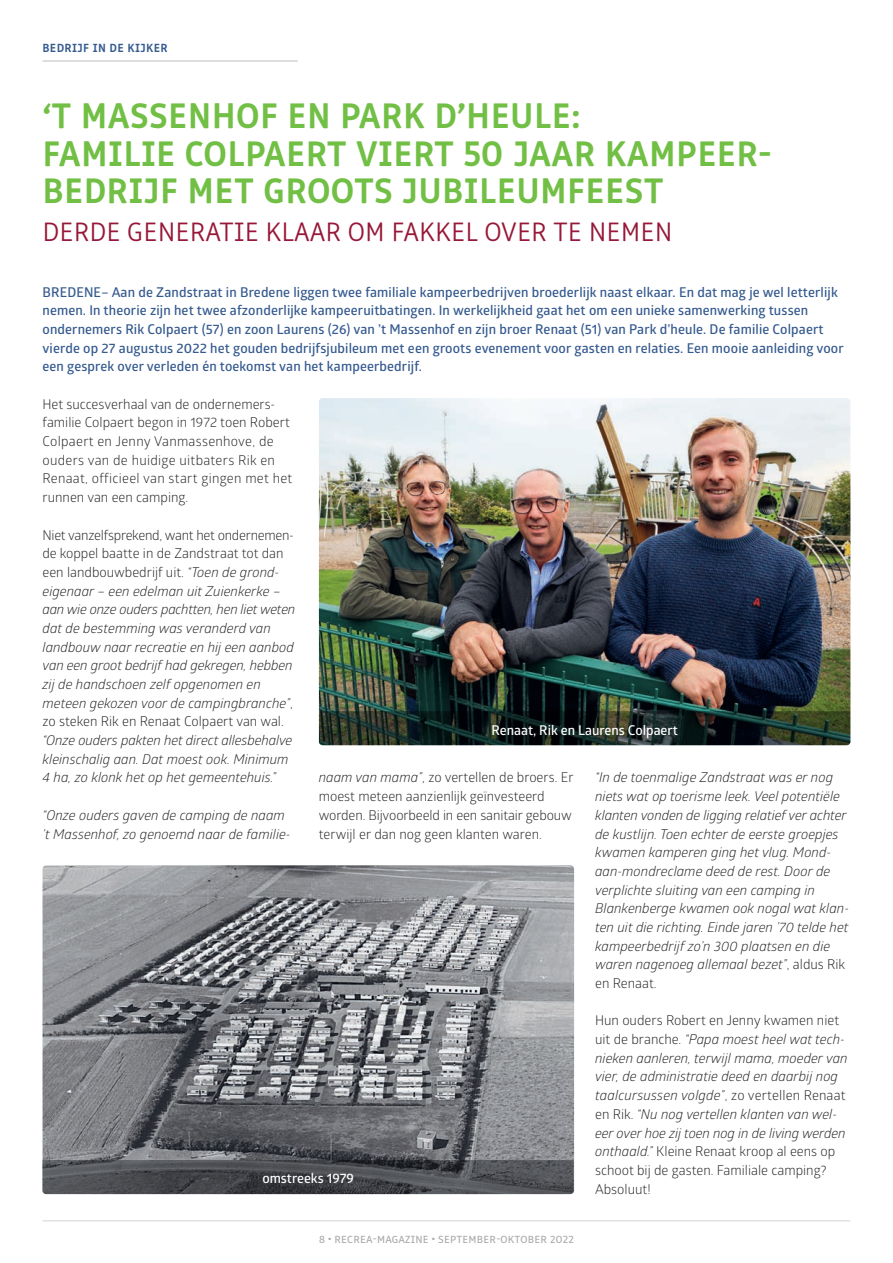
<style>
.page{position:relative;width:893px;height:1263px;background:#fff}
.page>*{position:absolute;margin:0;border:0;box-sizing:border-box;transform-origin:0 0}
.t1{font:700 36px/37.3px "Respublika FY";letter-spacing:.01em;color:#71bf44}
.t2{font:300 27px "Respublika FY";color:#971838}
.t3{font:italic 13.5px/18.8px "Glober";color:#231f20}
.t4{font:600 13.5px/18.8px "Glober";letter-spacing:.01em;color:#355a8f}
.t5{font:13.5px/18.8px "Glober";color:#231f20}
.t6{font:600 13.5px "Glober";color:#fff}
.t7{font:700 12px "Respublika FY";letter-spacing:.03em;color:#355a8f}
.t8{font:10.5px "Respublika FY";letter-spacing:.02em;color:#a8a9ad;scale:1.05 1}
.s1{font-style:normal}
.s2{font-style:italic}
</style>
<div class="page">
<hr style="left:43px;top:1220px;width:807px;height:1px;background:#d1d2d4">
<hr style="left:43px;top:60px;width:255px;height:2px;background:#d1d2d4">
<img style="left:319px;top:398px;width:531px;height:313px">
<img style="left:43px;top:865px;width:531px;height:295px">
<svg style="left:319px;top:711px;width:531px;height:34px;background:#1a2821"></svg>
<svg style="left:42px;top:1160px;width:532px;height:34px;background:#4a4c50"></svg>
<p class="t7" style="left:43px;top:40px;width:127px">BEDRIJF IN DE KIJKER</p>
<h1 class="t1" style="left:43px;top:99px;width:730px">‘T MASSENHOF EN PARK D’HEULE:<br>FAMILIE COLPAERT VIERT 50 JAAR KAMPEER-<br>BEDRIJF MET GROOTS JUBILEUMFEEST</h1>
<h2 class="t2" style="left:43px;top:215px;width:632px">DERDE GENERATIE KLAAR OM FAKKEL OVER TE NEMEN</h2>
<p class="t4" style="left:43px;top:282px;width:803px">BREDENE– Aan de Zandstraat in Bredene liggen twee familiale kampeerbedrijven broederlijk naast elkaar. En dat mag je wel letterlijk nemen. In theorie zijn het twee afzonderlijke kampeeruitbatingen. In werkelijkheid gaat het om een unieke samenwerking tussen ondernemers Rik Colpaert (57) en zoon Laurens (26) van ’t Massenhof en zijn broer Renaat (51) van Park d’heule. De familie Colpaert vierde op 27 augustus 2022 het gouden bedrijfsjubileum met een groots evenement voor gasten en relaties. Een mooie aanleiding voor een gesprek over verleden én toekomst van het kampeerbedrijf.</p>
<p class="t5" style="left:43px;top:394px;width:251px">Het succesverhaal van de ondernemers&shy;familie Colpaert begon in 1972 toen Robert Colpaert en Jenny Vanmassenhove, de ouders van de huidige uitbaters Rik en Renaat, officieel van start gingen met het runnen van een camping.</p>
<p class="t3" style="left:43px;top:525px;width:254px"><span class="s1">Niet vanzelfsprekend, want het ondernemen&shy;de koppel baatte in de Zandstraat tot dan een landbouwbedrijf uit.</span> “Toen de grond&shy;eigenaar – een edelman uit Zuienkerke – aan wie onze ouders pachtten, hen liet weten dat de bestemming was veranderd van landbouw naar recreatie en hij een aanbod van een groot bedrijf had gekregen, hebben zij de handschoen zelf opgenomen en meteen gekozen voor de campingbranche”<span class="s1">, zo steken Rik en Renaat Colpaert van wal.</span></p>
<p class="t3" style="left:43px;top:730px;width:251px">“Onze ouders pakten het direct allesbehalve kleinschalig aan. Dat moest ook. Minimum<br>4 ha, zo klonk het op het gemeentehuis.”</p>
<p class="t3" style="left:43px;top:805px;width:250px">“Onze ouders gaven de camping de naam ’t Massenhof, zo genoemd naar de familie-</p>
<p class="t6" style="left:492px;top:720px;width:188px">Renaat, Rik en Laurens Colpaert</p>
<p class="t5" style="left:319px;top:768px;width:256px"><span class="s2">naam van mama”</span>, zo vertellen de broers. Er moest meteen aanzienlijk geïnvesteerd worden. Bijvoorbeeld in een sanitair gebouw terwijl er dan nog geen klanten waren.</p>
<p class="t3" style="left:595px;top:768px;width:255px">“In de toenmalige Zandstraat was er nog niets wat op toerisme leek. Veel potentiële klanten vonden de ligging relatief ver achter de kustlijn. Toen echter de eerste groepjes kwamen kamperen ging het vlug. Mond&shy;aan-mondreclame deed de rest. Door de verplichte sluiting van een camping in Blankenberge kwamen ook nogal wat klan&shy;ten uit die richting. Einde jaren ’70 telde het kampeerbedrijf zo’n 300 plaatsen en die waren nagenoeg allemaal bezet”<span class="s1">, aldus Rik en Renaat.</span></p>
<p class="t3" style="left:595px;top:1011px;width:254px"><span class="s1">Hun ouders Robert en Jenny kwamen niet uit de branche.</span> “Papa moest heel wat tech&shy;nieken aanleren, terwijl mama, moeder van vier, de administratie deed en daarbij nog taalcursussen volgde”<span class="s1">, zo vertellen Renaat en Rik.</span> “Nu nog vertellen klanten van wel&shy;eer over hoe zij toen nog in de living werden onthaald.” <span class="s1">Kleine Renaat kroop al eens op schoot bij de gasten. Familiale camping?<br>Absoluut!</span></p>
<p class="t6" style="left:262px;top:1169px;width:93px">omstreeks 1979</p>
<p class="t8" style="left:319px;top:1232px;width:244px">8 • RECREA-MAGAZINE • SEPTEMBER-OKTOBER 2022</p>
</div>
